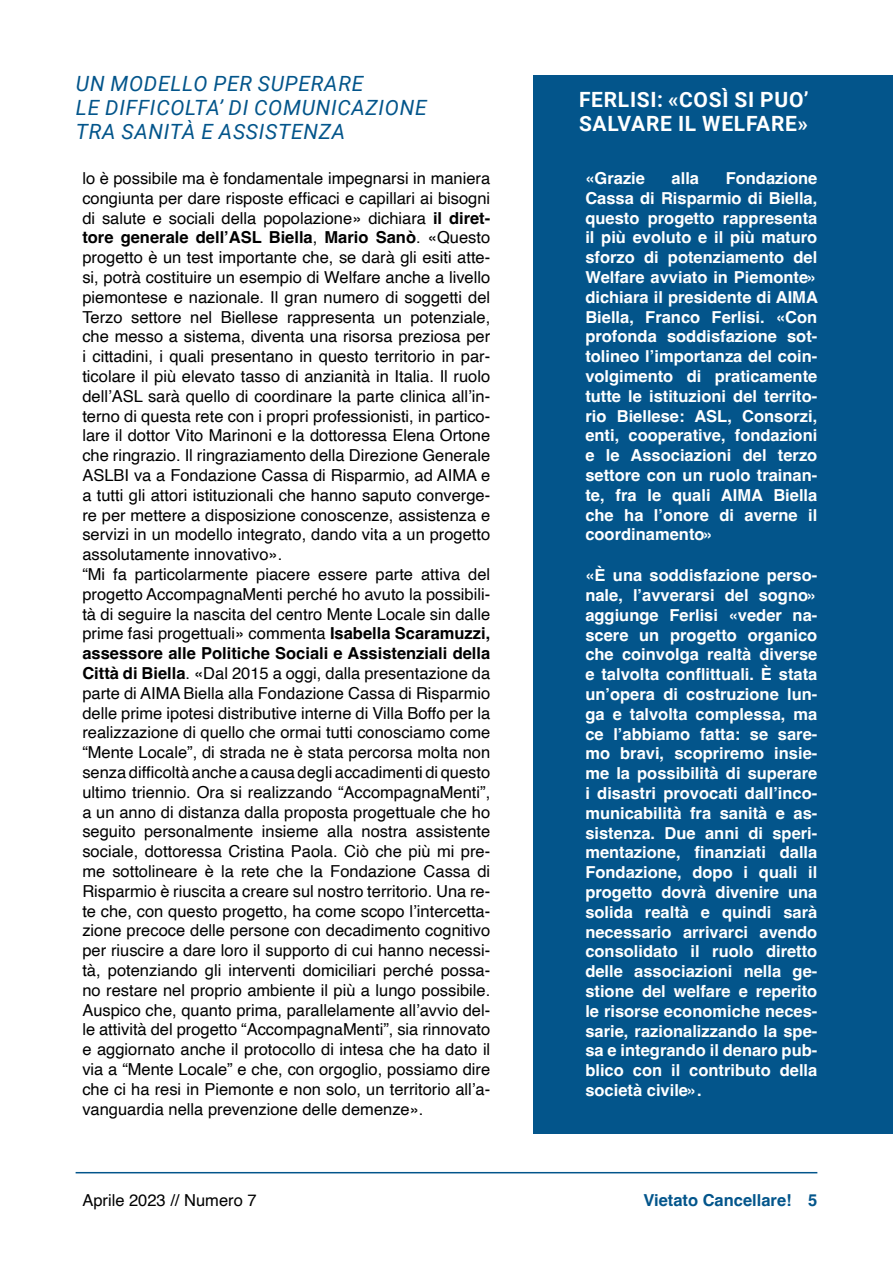
<style>
.page{position:relative;width:893px;height:1263px;background:#fff}
.page>*{position:absolute;margin:0;border:0;box-sizing:border-box;transform-origin:0 0}
.t1{font:italic 21px/24px "Roboto";letter-spacing:.035em;color:#03558b}
.t2{font:700 21px/24px "Roboto";letter-spacing:.035em;color:#fff}
.t3{font:16.5px/19.8px "Helvetica";color:#000}
.t4{font:700 16.5px/19.8px "Helvetica";color:#fff;text-align:justify}
.t5{font:700 16.5px "Helvetica";color:#03558b}
.s1{font-weight:700}
</style>
<div class="page">
<hr style="left:76px;top:1172px;width:741px;height:1px;background:#03558b">
<div style="left:533px;top:76px;width:360px;height:1058px;background:#03558b"></div>
<p class="t1" style="left:76px;top:71px;width:352px">UN MODELLO PER SUPERARE<br>LE DIFFICOLTA’ DI COMUNICAZIONE<br>TRA SANITÀ E ASSISTENZA</p>
<p class="t3" style="left:82px;top:169px;width:409px">lo è possibile ma è fondamentale impegnarsi in maniera congiunta per dare risposte efficaci e capillari ai bisogni di salute e sociali della popolazione» dichiara <span class="s1">il diret&shy;tore generale dell’ASL Biella</span>, <span class="s1">Mario Sanò</span>. «Questo progetto è un test importante che, se darà gli esiti atte&shy;si, potrà costituire un esempio di Welfare anche a livello piemontese e nazionale. Il gran numero di soggetti del Terzo settore nel Biellese rappresenta un potenziale, che messo a sistema, diventa una risorsa preziosa per i cittadini, i quali presentano in questo territorio in par&shy;ticolare il più elevato tasso di anzianità in Italia. Il ruolo dell’ASL sarà quello di coordinare la parte clinica all’in&shy;terno di questa rete con i propri professionisti, in partico&shy;lare il dottor Vito Marinoni e la dottoressa Elena Ortone che ringrazio. Il ringraziamento della Direzione Generale ASLBI va a Fondazione Cassa di Risparmio, ad AIMA e a tutti gli attori istituzionali che hanno saputo converge&shy;re per mettere a disposizione conoscenze, assistenza e servizi in un modello integrato, dando vita a un progetto assolutamente innovativo».<br>“Mi fa particolarmente piacere essere parte attiva del progetto AccompagnaMenti perché ho avuto la possibili&shy;tà di seguire la nascita del centro Mente Locale sin dalle prime fasi progettuali» commenta <span class="s1">Isabella Scaramuzzi, assessore alle Politiche Sociali e Assistenziali della Città di Biella</span>. «Dal 2015 a oggi, dalla presentazione da parte di AIMA Biella alla Fondazione Cassa di Risparmio delle prime ipotesi distributive interne di Villa Boffo per la realizzazione di quello che ormai tutti conosciamo come “Mente Locale”, di strada ne è stata percorsa molta non senza difficoltà anche a causa degli accadimenti di questo ultimo triennio. Ora si realizzando “AccompagnaMenti”, a un anno di distanza dalla proposta progettuale che ho seguito personalmente insieme alla nostra assistente sociale, dottoressa Cristina Paola. Ciò che più mi pre&shy;me sottolineare è la rete che la Fondazione Cassa di Risparmio è riuscita a creare sul nostro territorio. Una re&shy;te che, con questo progetto, ha come scopo l’intercetta&shy;zione precoce delle persone con decadimento cognitivo per riuscire a dare loro il supporto di cui hanno necessi&shy;tà, potenziando gli interventi domiciliari perché possa&shy;no restare nel proprio ambiente il più a lungo possibile.<br>Auspico che, quanto prima, parallelamente all’avvio del&shy;le attività del progetto “AccompagnaMenti”, sia rinnovato e aggiornato anche il protocollo di intesa che ha dato il via a “Mente Locale” e che, con orgoglio, possiamo dire che ci ha resi in Piemonte e non solo, un territorio all’a&shy;vanguardia nella prevenzione delle demenze».</p>
<p class="t2" style="left:579px;top:87px;width:231px">FERLISI: «COSÌ SI PUO’<br>SALVARE IL WELFARE»</p>
<p class="t4" style="left:585px;top:170px;width:61px">«Grazie</p>
<p class="t4" style="left:672px;top:170px;width:29px">alla</p>
<p class="t4" style="left:585px;top:170px;width:234px;text-indent:140px">Fondazione Cassa di Risparmio di Biella, questo progetto rappresenta il più evoluto e il più maturo sforzo di potenziamento del Welfare avviato in Piemonte» dichiara il presidente di AIMA Biella, Franco Ferlisi. «Con profonda soddisfazione sot&shy;tolineo l’importanza del coin&shy;volgimento di praticamente tutte le istituzioni del territo&shy;rio Biellese: ASL, Consorzi, enti, cooperative, fondazioni e le Associazioni del terzo settore con un ruolo trainan&shy;te, fra le quali AIMA Biella che ha l’onore di averne il coordinamento»</p>
<p class="t4" style="left:585px;top:567px;width:233px">«È una soddisfazione perso&shy;nale, l’avverarsi del sogno» aggiunge Ferlisi «veder na&shy;scere un progetto organico che coinvolga realtà diverse e talvolta conflittuali. È stata un’opera di costruzione lun&shy;ga e talvolta complessa, ma ce l’abbiamo fatta: se sare&shy;mo bravi, scopriremo insie&shy;me la possibilità di superare i disastri provocati dall’inco&shy;municabilità fra sanità e as&shy;sistenza. Due anni di speri&shy;mentazione, finanziati dalla Fondazione, dopo i quali il progetto dovrà divenire una solida realtà e quindi sarà necessario arrivarci avendo consolidato il ruolo diretto delle associazioni nella ge&shy;stione del welfare e reperito le risorse economiche neces&shy;sarie, razionalizzando la spe&shy;sa e integrando il denaro pub&shy;blico con il contributo della società civile».</p>
<p class="t3" style="left:82px;top:1191px;width:176px">Aprile 2023 // Numero 7</p>
<p class="t5" style="left:643px;top:1190px;width:175px">Vietato Cancellare! 5</p>
</div>
